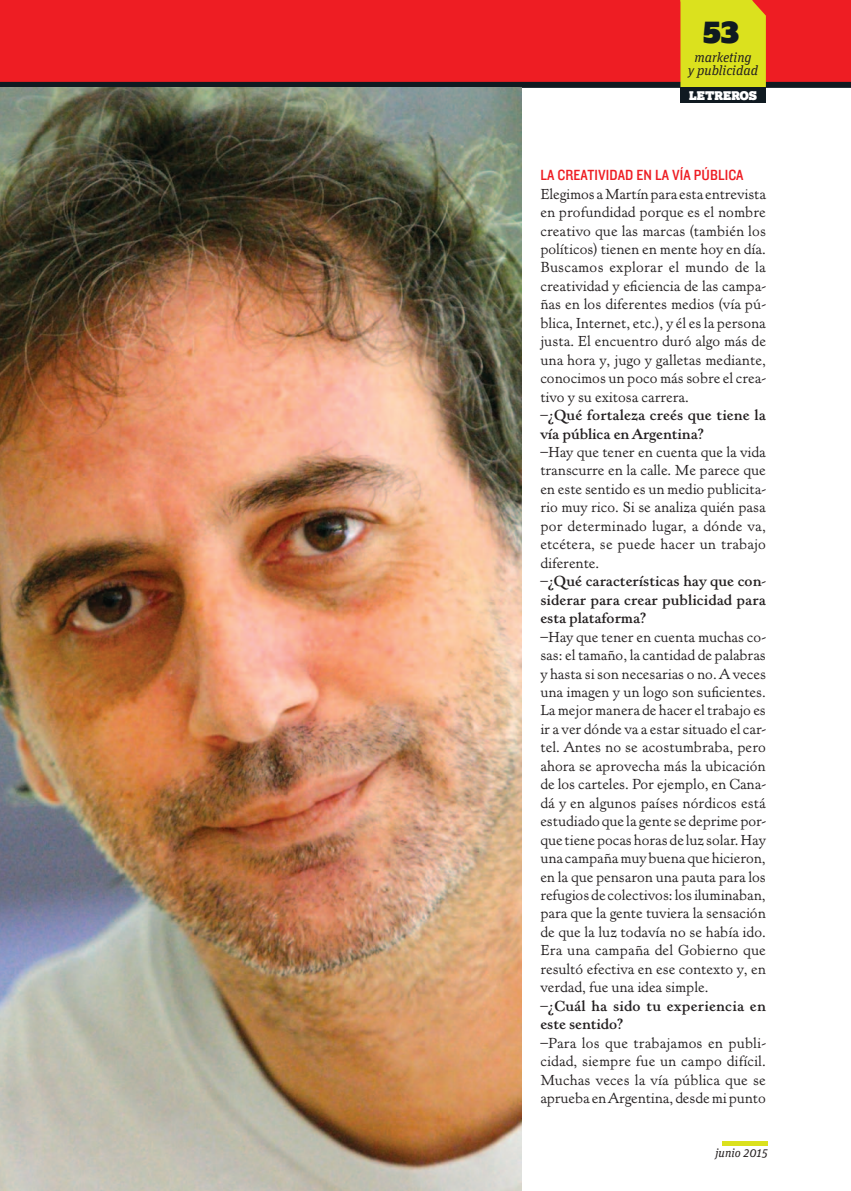
<style>
.page{position:relative;width:851px;height:1191px;background:#fff}
.page>*{position:absolute;margin:0;border:0;box-sizing:border-box;transform-origin:0 0}
.t1{font:30px "Lexia Typo Ad";color:#101a21}
.texto{font:15.3px/18.5px "New Kennerley HTF Roman";letter-spacing:.005em;color:#231f20;text-align:justify}
.texto-2{font:15.3px/18.5px "New Kennerley HTF Semibold";letter-spacing:.015em;color:#231f20}
.texto-3{font:15.3px "Knockout HTF30 Junior Welterwt";letter-spacing:.005em;color:#ee1d23}
.t2{font:italic 13.5px "Unit Slab OT";color:#231f20}
.t3{font:italic 12px "Unit Slab OT";color:#231f20}
.t4{font:12px "Lexia Typo Ad";color:#fff}
</style>
<div class="page">
<div style="left:0;top:0;width:850px;height:85px;background:#ee1d23"></div>
<hr style="left:722px;top:1141px;width:45px;height:4px;background:#dbe11e">
<div style="left:0;top:82px;width:850px;height:6px;background:#101a21"></div>
<div style="left:680px;top:88px;width:85px;height:15px;background:#101a21"></div>
<div style="left:680px;top:0;width:85px;height:87px;background:#dbe11e"></div>
<img style="left:0;top:88px;width:521px;height:1103px">
<p class="t1" style="left:703px;top:16px;width:38px">53</p>
<p class="t2" style="left:694px;top:49px;width:58px">marketing</p>
<p class="t2" style="left:688px;top:62px;width:71px">y publicidad</p>
<p class="t4" style="left:689px;top:89px;width:69px">LETREROS</p>
<p class="texto-3" style="left:540px;top:167px;width:205px">LA CREATIVIDAD EN LA VÍA PÚBLICA</p>
<p class="texto" style="left:540px;top:185px;width:227px">Elegimos a Martín para esta entrevista en profundidad porque es el nombre creativo que las marcas (también los políticos) tienen en mente hoy en día.<br>Buscamos explorar el mundo de la creatividad y eficiencia de las campa&shy;ñas en los diferentes medios (vía pú&shy;blica, Internet, etc.), y él es la persona justa. El encuentro duró algo más de una hora y, jugo y galletas mediante, conocimos un poco más sobre el crea&shy;tivo y su exitosa carrera.</p>
<p class="texto-2" style="left:540px;top:406px;width:227px">–¿Qué fortaleza creés que tiene la vía pública en Argentina?</p>
<p class="texto" style="left:540px;top:443px;width:227px">–Hay que tener en cuenta que la vida transcurre en la calle. Me parece que en este sentido es un medio publicita&shy;rio muy rico. Si se analiza quién pasa por determinado lugar, a dónde va, etcétera, se puede hacer un trabajo diferente.</p>
<p class="texto-2" style="left:540px;top:572px;width:227px;text-align:justify">–¿Qué características hay que con&shy;siderar para crear publicidad para esta plataforma?</p>
<p class="texto" style="left:540px;top:628px;width:227px">–Hay que tener en cuenta muchas co&shy;sas: el tamaño, la cantidad de palabras y hasta si son necesarias o no. A veces una imagen y un logo son suficientes.<br>La mejor manera de hacer el trabajo es ir a ver dónde va a estar situado el car&shy;tel. Antes no se acostumbraba, pero ahora se aprovecha más la ubicación de los carteles. Por ejemplo, en Cana&shy;dá y en algunos países nórdicos está estudiado que la gente se deprime por&shy;que tiene pocas horas de luz solar. Hay una campaña muy buena que hicieron, en la que pensaron una pauta para los refugios de colectivos: los iluminaban, para que la gente tuviera la sensación de que la luz todavía no se había ido.<br>Era una campaña del Gobierno que resultó efectiva en ese contexto y, en verdad, fue una idea simple.</p>
<p class="texto-2" style="left:540px;top:996px;width:227px">–¿Cuál ha sido tu experiencia en este sentido?</p>
<p class="texto" style="left:540px;top:1033px;width:227px">–Para los que trabajamos en publi&shy;cidad, siempre fue un campo difícil.<br>Muchas veces la vía pública que se aprueba en Argentina, desde mi punto</p>
<p class="t3" style="left:715px;top:1145px;width:54px">junio 2015</p>
</div>
